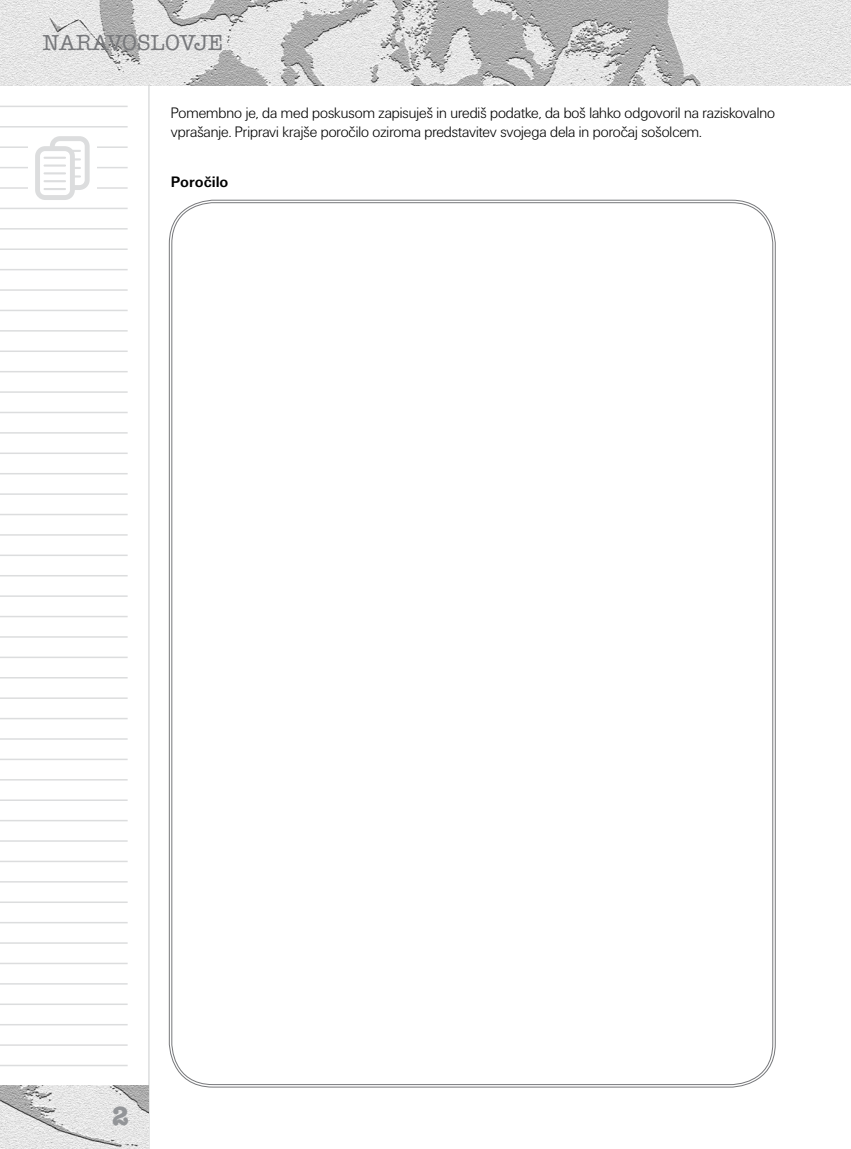
<style>
.page{position:relative;width:851px;height:1149px;background:#fff}
.page>*{position:absolute;margin:0;border:0;box-sizing:border-box;transform-origin:0 0}
.t1{font:700 27px "American Typ Itc DEE";color:#939598}
.t2{font:500 22.5px "American Typ Itc DEE";color:#77787b}
.t3{font:15.75px/18px "Unitus DEE Ligh";color:#000}
.t4{font:700 15.75px "Unitus TEE";color:#000}
</style>
<div class="page">
<svg style="left:0;top:85px;width:150px;height:1063px"></svg>
<hr style="left:0;top:106px;width:128px;height:1px;background:#dcddde">
<hr style="left:0;top:126px;width:128px;height:1px;background:#dcddde">
<hr style="left:0;top:146px;width:128px;height:2px;background:#dcddde">
<hr style="left:0;top:167px;width:128px;height:1px;background:#dcddde">
<hr style="left:0;top:187px;width:128px;height:2px;background:#dcddde">
<hr style="left:0;top:207px;width:128px;height:2px;background:#dcddde">
<div style="left:29px;top:134px;width:68px;height:68px;background:#fff"></div>
<img style="left:0;top:1084px;width:149px;height:64px">
<hr style="left:0;top:228px;width:128px;height:1px;background:#dcddde">
<hr style="left:0;top:248px;width:128px;height:2px;background:#dcddde">
<hr style="left:0;top:269px;width:128px;height:1px;background:#dcddde">
<hr style="left:0;top:289px;width:128px;height:2px;background:#dcddde">
<hr style="left:0;top:309px;width:128px;height:2px;background:#dcddde">
<hr style="left:0;top:330px;width:128px;height:1px;background:#dcddde">
<hr style="left:0;top:350px;width:128px;height:2px;background:#dcddde">
<hr style="left:0;top:371px;width:128px;height:1px;background:#dcddde">
<hr style="left:0;top:391px;width:128px;height:2px;background:#dcddde">
<hr style="left:0;top:411px;width:128px;height:2px;background:#dcddde">
<hr style="left:0;top:432px;width:128px;height:1px;background:#dcddde">
<hr style="left:0;top:452px;width:128px;height:2px;background:#dcddde">
<hr style="left:0;top:473px;width:128px;height:1px;background:#dcddde">
<hr style="left:0;top:493px;width:128px;height:1px;background:#dcddde">
<hr style="left:0;top:513px;width:128px;height:2px;background:#dcddde">
<hr style="left:0;top:534px;width:128px;height:1px;background:#dcddde">
<hr style="left:0;top:554px;width:128px;height:2px;background:#dcddde">
<hr style="left:0;top:575px;width:128px;height:1px;background:#dcddde">
<hr style="left:0;top:595px;width:128px;height:1px;background:#dcddde">
<hr style="left:0;top:615px;width:128px;height:2px;background:#dcddde">
<hr style="left:0;top:636px;width:128px;height:1px;background:#dcddde">
<hr style="left:0;top:656px;width:128px;height:2px;background:#dcddde">
<hr style="left:0;top:676px;width:128px;height:2px;background:#dcddde">
<hr style="left:0;top:697px;width:128px;height:1px;background:#dcddde">
<hr style="left:0;top:717px;width:128px;height:2px;background:#dcddde">
<hr style="left:0;top:738px;width:128px;height:1px;background:#dcddde">
<hr style="left:0;top:758px;width:128px;height:2px;background:#dcddde">
<hr style="left:0;top:778px;width:128px;height:2px;background:#dcddde">
<hr style="left:0;top:799px;width:128px;height:1px;background:#dcddde">
<hr style="left:0;top:819px;width:128px;height:2px;background:#dcddde">
<hr style="left:0;top:840px;width:128px;height:1px;background:#dcddde">
<hr style="left:0;top:860px;width:128px;height:1px;background:#dcddde">
<hr style="left:0;top:880px;width:128px;height:2px;background:#dcddde">
<hr style="left:0;top:901px;width:128px;height:1px;background:#dcddde">
<hr style="left:0;top:921px;width:128px;height:2px;background:#dcddde">
<hr style="left:0;top:942px;width:128px;height:1px;background:#dcddde">
<hr style="left:0;top:962px;width:128px;height:1px;background:#dcddde">
<hr style="left:0;top:982px;width:128px;height:2px;background:#dcddde">
<hr style="left:0;top:1003px;width:128px;height:1px;background:#dcddde">
<hr style="left:0;top:1023px;width:128px;height:2px;background:#dcddde">
<hr style="left:0;top:1043px;width:128px;height:2px;background:#dcddde">
<hr style="left:0;top:1064px;width:128px;height:1px;background:#dcddde">
<img style="left:0;top:0;width:850px;height:85px">
<svg style="left:35px;top:136px;width:55px;height:64px"></svg>
<hr style="left:44px;top:157px;width:22px;height:2px;background:#dcddde">
<hr style="left:44px;top:164px;width:22px;height:2px;background:#dcddde">
<hr style="left:44px;top:172px;width:22px;height:2px;background:#dcddde">
<hr style="left:44px;top:180px;width:22px;height:2px;background:#dcddde">
<hr style="left:44px;top:188px;width:22px;height:2px;background:#dcddde">
<h2 class="t2" style="left:43px;top:30px;width:182px">NARAVOSLOVJE</h2>
<p class="t3" style="left:171px;top:105px;width:605px">Pomembno je, da med poskusom zapisuješ in urediš podatke, da boš lahko odgovoril na raziskovalno vprašanje. Pripravi krajše poročilo oziroma predstavitev svojega dela in poročaj sošolcem.</p>
<p class="t4" style="left:171px;top:173px;width:59px">Poročilo</p>
<h1 class="t1" style="left:112px;top:1099px;width:18px">2</h1>
</div>
